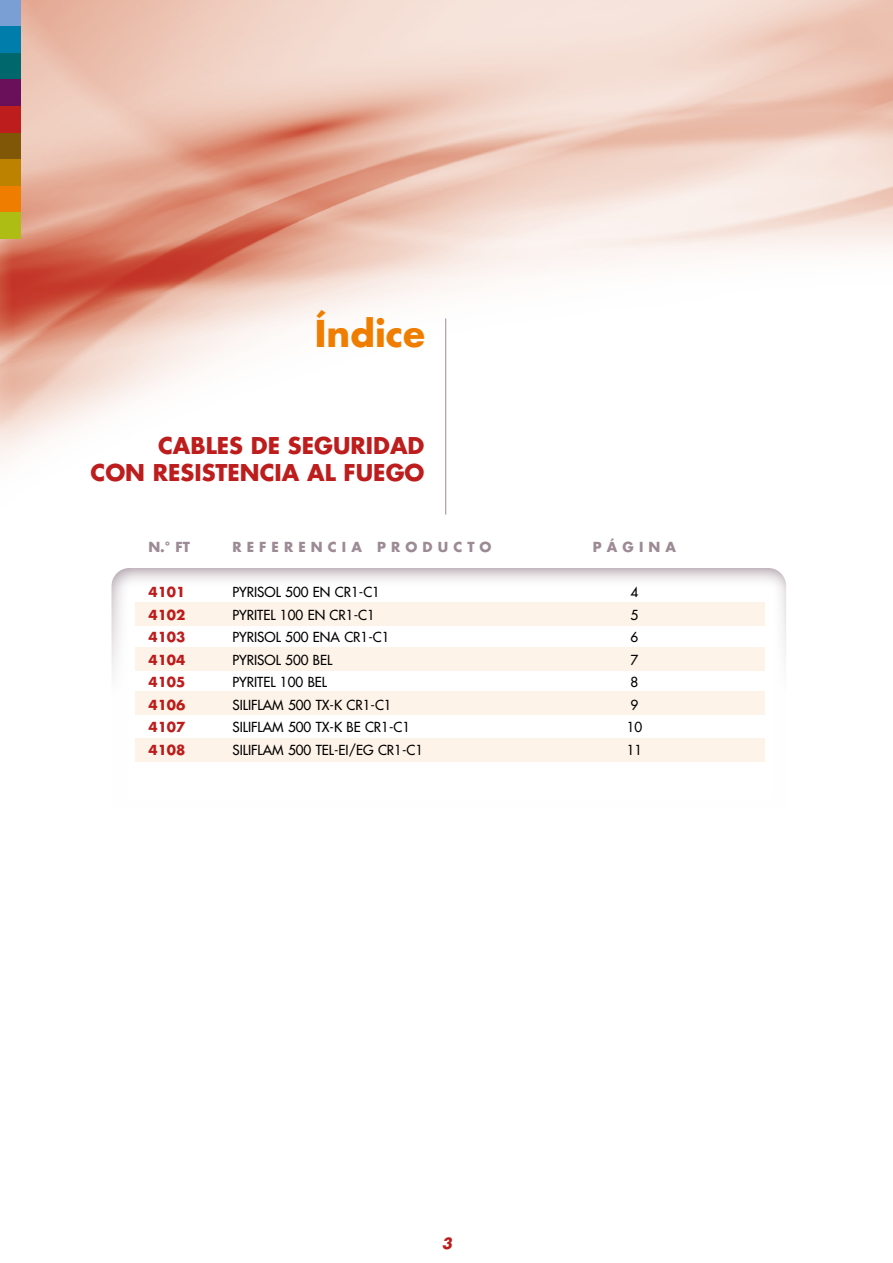
<style>
.page{position:relative;width:893px;height:1263px;background:#fff}
.page>*{position:absolute;margin:0;border:0;box-sizing:border-box;transform-origin:0 0}
.t1{font:700 36px "Futura Std";color:#ef7d00}
.t2{font:700 22.5px/27px "Futura Std";color:#bd1d1d;text-align:right}
.t3{font:italic 700 15px "Futura";color:#bd1d1d}
.Normal_e{font:500 13.5px "Futura Std";color:#000}
.Normal_e-2{font:700 13.5px "Futura Std";color:#bd1d1d}
.Normal_e-3{font:700 13.5px "Futura Std";color:#9c8a94}
</style>
<div class="page">
<img style="left:0;top:0;width:893px;height:514px">
<div style="left:0;top:0;width:20px;height:26px;background:#799fd4"></div>
<div style="left:0;top:53px;width:20px;height:26px;background:#00676d"></div>
<div style="left:0;top:26px;width:20px;height:27px;background:#007daa"></div>
<div style="left:0;top:79px;width:20px;height:27px;background:#6a0f5a"></div>
<div style="left:0;top:212px;width:20px;height:26px;background:#aebd14"></div>
<div style="left:0;top:186px;width:20px;height:26px;background:#ef7d00"></div>
<div style="left:0;top:159px;width:20px;height:27px;background:#bd8200"></div>
<div style="left:0;top:133px;width:20px;height:26px;background:#805706"></div>
<div style="left:0;top:106px;width:20px;height:27px;background:#bd1d1d"></div>
<hr style="left:445px;top:318px;width:1px;height:196px;background:#9c8a94">
<svg style="left:111px;top:568px;width:675px;height:194px"></svg>
<div style="left:136px;top:602px;width:629px;height:24px;background:#fef3e8"></div>
<div style="left:136px;top:647px;width:629px;height:23px;background:#fef3e8"></div>
<div style="left:136px;top:691px;width:629px;height:24px;background:#fef3e8"></div>
<div style="left:136px;top:738px;width:629px;height:23px;background:#fef3e8"></div>
<h1 class="t1" style="left:315px;top:310px;width:112px">Índice</h1>
<p class="t2" style="left:90px;top:432px;width:336px">CABLES DE SEGURIDAD<br>CON RESISTENCIA AL FUEGO</p>
<p class="Normal_e-3" style="left:148px;top:538px;width:43px">N.° FT</p>
<p class="Normal_e-3" style="left:232px;top:538px;width:261px">R E F E R E N C I A P R O D U C T O</p>
<p class="Normal_e-3" style="left:593px;top:538px;width:85px">P Á G I N A</p>
<p class="Normal_e-2" style="left:148px;top:583px;width:39px">4101</p>
<p class="Normal_e" style="left:232px;top:584px;width:149px">PYRISOL 500 EN CR1-C1</p>
<p class="Normal_e" style="left:631px;top:584px;width:9px">4</p>
<p class="Normal_e-2" style="left:148px;top:605px;width:39px">4102</p>
<p class="Normal_e" style="left:232px;top:606px;width:144px">PYRITEL 100 EN CR1-C1</p>
<p class="Normal_e" style="left:631px;top:606px;width:9px">5</p>
<p class="Normal_e-2" style="left:148px;top:628px;width:39px">4103</p>
<p class="Normal_e" style="left:232px;top:629px;width:159px">PYRISOL 500 ENA CR1-C1</p>
<p class="Normal_e" style="left:631px;top:629px;width:9px">6</p>
<p class="Normal_e-2" style="left:148px;top:650px;width:39px">4104</p>
<p class="Normal_e" style="left:232px;top:651px;width:101px">PYRISOL 500 BEL</p>
<p class="Normal_e" style="left:631px;top:651px;width:9px">7</p>
<p class="Normal_e-2" style="left:148px;top:673px;width:39px">4105</p>
<p class="Normal_e" style="left:232px;top:674px;width:96px">PYRITEL 100 BEL</p>
<p class="Normal_e" style="left:631px;top:674px;width:9px">8</p>
<p class="Normal_e-2" style="left:148px;top:695px;width:39px">4106</p>
<p class="Normal_e" style="left:232px;top:696px;width:161px">SILIFLAM 500 TX-K CR1-C1</p>
<p class="Normal_e" style="left:631px;top:696px;width:9px">9</p>
<p class="Normal_e-2" style="left:148px;top:718px;width:39px">4107</p>
<p class="Normal_e" style="left:232px;top:719px;width:179px">SILIFLAM 500 TX-K BE CR1-C1</p>
<p class="Normal_e" style="left:627px;top:719px;width:17px">10</p>
<p class="Normal_e-2" style="left:148px;top:740px;width:39px">4108</p>
<p class="Normal_e" style="left:232px;top:741px;width:192px">SILIFLAM 500 TEL-EI/EG CR1-C1</p>
<p class="Normal_e" style="left:627px;top:741px;width:17px">11</p>
<p class="t3" style="left:442px;top:1232px;width:12px">3</p>
</div>
